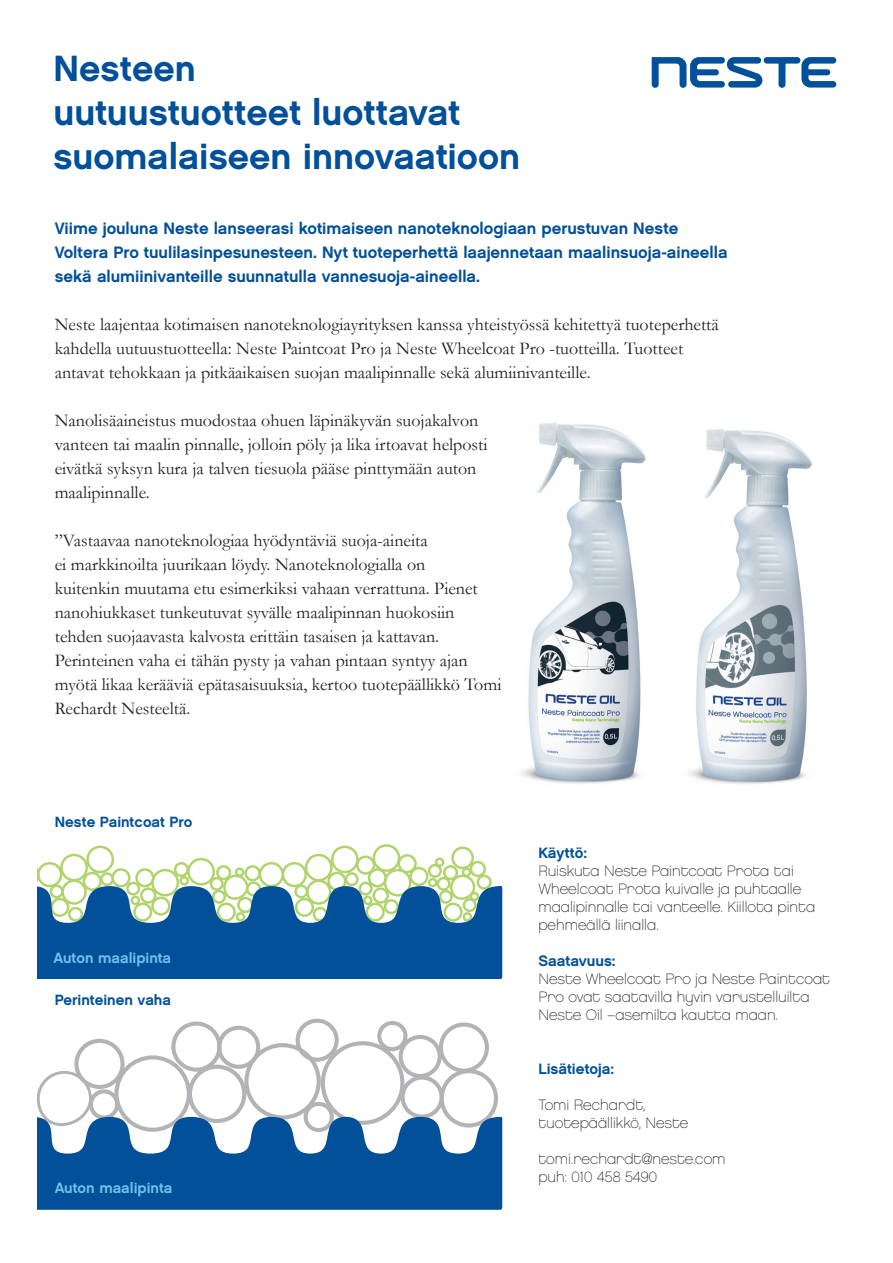
<style>
.page{position:relative;width:893px;height:1263px;background:#fff}
.page>*{position:absolute;margin:0;border:0;box-sizing:border-box;transform-origin:0 0}
.t1{font:36.45px/43.8px "Chalet New York Nineteen Sixty";color:#015099}
.t2{font:18px/24px "Garamond";color:#231f20}
.t3{font:16.5px/24px "Chalet New York Nineteen Sixty";color:#015099}
.t4{font:15px/18px "Chalet Paris Nineteen Eighty";color:#231f20}
.t5{font:15px "Chalet New York Nineteen Sixty";color:#015099}
.t6{font:14.85px "Chalet New York Nineteen Sixty";color:#015099}
.t7{font:14.85px "Chalet New York Nineteen Sixty";color:#73bde9}
</style>
<div class="page">
<div style="left:188px;top:1065px;width:58px;height:58px;border:4px solid #b2b3b7;border-radius:50%"></div>
<div style="left:440px;top:1069px;width:58px;height:58px;border:4px solid #b2b3b7;border-radius:50%"></div>
<div style="left:321px;top:1041px;width:83px;height:84px;border:4px solid #b2b3b7;border-radius:50%"></div>
<div style="left:114px;top:1055px;width:77px;height:77px;border:4px solid #b2b3b7;border-radius:50%"></div>
<div style="left:244px;top:1043px;width:77px;height:76px;border:4px solid #b2b3b7;border-radius:50%"></div>
<div style="left:74px;top:1039px;width:51px;height:50px;border:4px solid #b2b3b7;border-radius:50%"></div>
<div style="left:171px;top:1021px;width:51px;height:51px;border:4px solid #b2b3b7;border-radius:50%"></div>
<div style="left:439px;top:1022px;width:50px;height:51px;border:4px solid #b2b3b7;border-radius:50%"></div>
<div style="left:217px;top:1026px;width:43px;height:43px;border:4px solid #b2b3b7;border-radius:50%"></div>
<svg style="left:37px;top:1039px;width:56px;height:76px"></svg>
<div style="left:296px;top:1019px;width:43px;height:43px;border:4px solid #b2b3b7;border-radius:50%"></div>
<div style="left:89px;top:1089px;width:30px;height:30px;border:4px solid #b2b3b7;border-radius:50%"></div>
<div style="left:377px;top:1021px;width:30px;height:30px;border:4px solid #b2b3b7;border-radius:50%"></div>
<div style="left:304px;top:1102px;width:30px;height:30px;border:4px solid #b2b3b7;border-radius:50%"></div>
<div style="left:401px;top:1075px;width:43px;height:44px;border:4px solid #b2b3b7;border-radius:50%"></div>
<div style="left:399px;top:1035px;width:43px;height:43px;border:4px solid #b2b3b7;border-radius:50%"></div>
<svg style="left:37px;top:1115px;width:466px;height:95px;fill:#015099"></svg>
<div style="left:60px;top:854px;width:28px;height:27px;border:2px solid #afd46b;border-radius:50%"></div>
<div style="left:305px;top:854px;width:28px;height:27px;border:2px solid #afd46b;border-radius:50%"></div>
<div style="left:151px;top:869px;width:28px;height:27px;border:2px solid #afd46b;border-radius:50%"></div>
<div style="left:384px;top:869px;width:27px;height:27px;border:2px solid #afd46b;border-radius:50%"></div>
<div style="left:86px;top:845px;width:28px;height:28px;border:2px solid #afd46b;border-radius:50%"></div>
<div style="left:187px;top:858px;width:28px;height:27px;border:2px solid #afd46b;border-radius:50%"></div>
<div style="left:331px;top:845px;width:28px;height:28px;border:2px solid #afd46b;border-radius:50%"></div>
<div style="left:373px;top:844px;width:27px;height:28px;border:2px solid #afd46b;border-radius:50%"></div>
<div style="left:223px;top:875px;width:25px;height:25px;border:2px solid #afd46b;border-radius:11px"></div>
<div style="left:450px;top:875px;width:25px;height:25px;border:2px solid #afd46b;border-radius:11px"></div>
<div style="left:61px;top:879px;width:26px;height:26px;border:2px solid #afd46b;border-radius:50%"></div>
<div style="left:306px;top:879px;width:25px;height:26px;border:2px solid #afd46b;border-radius:50%"></div>
<div style="left:14px;top:862px;width:25px;height:25px;border:2px solid #afd46b;border-radius:50%"></div>
<div style="left:259px;top:862px;width:25px;height:25px;border:2px solid #afd46b;border-radius:50%"></div>
<div style="left:37px;top:862px;width:25px;height:25px;border:2px solid #afd46b;border-radius:50%"></div>
<div style="left:282px;top:862px;width:25px;height:25px;border:2px solid #afd46b;border-radius:50%"></div>
<div style="left:428px;top:864px;width:14px;height:14px;border:2px solid #afd46b;border-radius:50%"></div>
<div style="left:244px;top:865px;width:17px;height:16px;border:2px solid #afd46b;border-radius:50%"></div>
<div style="left:470px;top:861px;width:16px;height:16px;border:2px solid #afd46b;border-radius:50%"></div>
<div style="left:210px;top:877px;width:14px;height:14px;border:2px solid #afd46b;border-radius:50%"></div>
<div style="left:437px;top:877px;width:13px;height:14px;border:2px solid #afd46b;border-radius:50%"></div>
<div style="left:83px;top:872px;width:19px;height:19px;border:2px solid #afd46b;border-radius:50%"></div>
<div style="left:327px;top:872px;width:19px;height:19px;border:2px solid #afd46b;border-radius:50%"></div>
<div style="left:135px;top:868px;width:19px;height:19px;border:2px solid #afd46b;border-radius:50%"></div>
<div style="left:368px;top:868px;width:19px;height:19px;border:2px solid #afd46b;border-radius:50%"></div>
<div style="left:409px;top:867px;width:19px;height:19px;border:2px solid #afd46b;border-radius:50%"></div>
<div style="left:428px;top:878px;width:9px;height:9px;border:2px solid #afd46b;border-radius:50%"></div>
<div style="left:179px;top:876px;width:10px;height:9px;border:2px solid #afd46b;border-radius:50%"></div>
<div style="left:235px;top:867px;width:9px;height:10px;border:2px solid #afd46b;border-radius:50%"></div>
<div style="left:462px;top:867px;width:9px;height:10px;border:2px solid #afd46b;border-radius:50%"></div>
<div style="left:435px;top:857px;width:9px;height:10px;border:2px solid #afd46b;border-radius:50%"></div>
<div style="left:174px;top:862px;width:15px;height:15px;border:2px solid #afd46b;border-radius:50%"></div>
<div style="left:216px;top:865px;width:15px;height:15px;border:2px solid #afd46b;border-radius:50%"></div>
<div style="left:443px;top:865px;width:15px;height:15px;border:2px solid #afd46b;border-radius:50%"></div>
<div style="left:246px;top:881px;width:15px;height:15px;border:2px solid #afd46b;border-radius:50%"></div>
<div style="left:477px;top:875px;width:15px;height:15px;border:2px solid #afd46b;border-radius:50%"></div>
<div style="left:100px;top:872px;width:14px;height:14px;border:2px solid #afd46b;border-radius:50%"></div>
<div style="left:345px;top:872px;width:14px;height:14px;border:2px solid #afd46b;border-radius:50%"></div>
<div style="left:111px;top:868px;width:20px;height:19px;border:2px solid #afd46b;border-radius:50%"></div>
<div style="left:356px;top:855px;width:19px;height:20px;border:2px solid #afd46b;border-radius:50%"></div>
<div style="left:398px;top:854px;width:19px;height:19px;border:2px solid #afd46b;border-radius:50%"></div>
<div style="left:451px;top:846px;width:23px;height:23px;border:2px solid #afd46b;border-radius:50%"></div>
<div style="left:126px;top:882px;width:14px;height:13px;border:2px solid #afd46b;border-radius:50%"></div>
<div style="left:359px;top:882px;width:14px;height:13px;border:2px solid #afd46b;border-radius:50%"></div>
<svg style="left:37px;top:884px;width:466px;height:95px;background:#3071a3"></svg>
<svg style="left:652px;top:57px;width:184px;height:31px"></svg>
<img style="left:520px;top:422px;width:292px;height:362px">
<div style="left:0;top:804px;width:37px;height:423px;background:#fff"></div>
<h1 class="t1" style="left:54px;top:46px;width:468px">Nesteen<br>uutuustuotteet luottavat suomalaiseen innovaatioon</h1>
<p class="t3" style="left:55px;top:216px;width:674px">Viime jouluna Neste lanseerasi kotimaiseen nanoteknologiaan perustuvan Neste<br>Voltera Pro tuulilasinpesunesteen. Nyt tuoteperhettä laajennetaan maalinsuoja-aineella sekä alumiinivanteille suunnatulla vannesuoja-aineella.</p>
<p class="t2" style="left:55px;top:312px;width:666px">Neste laajentaa kotimaisen nanoteknologiayrityksen kanssa yhteistyössä kehitettyä tuoteperhettä kahdella uutuustuotteella: Neste Paintcoat Pro ja Neste Wheelcoat Pro -tuotteilla. Tuotteet antavat tehokkaan ja pitkäaikaisen suojan maalipinnalle sekä alumiinivanteille.</p>
<p class="t2" style="left:55px;top:408px;width:434px">Nanolisäaineistus muodostaa ohuen läpinäkyvän suojakalvon vanteen tai maalin pinnalle, jolloin pöly ja lika irtoavat helposti eivätkä syksyn kura ja talven tiesuola pääse pinttymään auton maalipinnalle.</p>
<p class="t2" style="left:55px;top:528px;width:448px">”Vastaavaa nanoteknologiaa hyödyntäviä suoja-aineita<br>ei markkinoilta juurikaan löydy. Nanoteknologialla on<br>kuitenkin muutama etu esimerkiksi vahaan verrattuna. Pienet nanohiukkaset tunkeutuvat syvälle maalipinnan huokosiin tehden suojaavasta kalvosta erittäin tasaisen ja kattavan.<br>Perinteinen vaha ei tähän pysty ja vahan pintaan syntyy ajan myötä likaa kerääviä epätasaisuuksia, kertoo tuotepäällikkö Tomi Rechardt Nesteeltä.</p>
<p class="t6" style="left:55px;top:813px;width:139px">Neste Paintcoat Pro</p>
<p class="t7" style="left:54px;top:949px;width:119px">Auton maalipinta</p>
<p class="t6" style="left:55px;top:990px;width:118px">Perinteinen vaha</p>
<p class="t7" style="left:55px;top:1178px;width:119px">Auton maalipinta</p>
<p class="t5" style="left:538px;top:843px;width:50px">Käyttö:</p>
<p class="t4" style="left:538px;top:861px;width:278px">Ruiskuta Neste Paintcoat Prota tai Wheelcoat Prota kuivalle ja puhtaalle maalipinnalle tai vanteelle. Kiillota pinta pehmeällä liinalla.</p>
<p class="t5" style="left:538px;top:951px;width:79px">Saatavuus:</p>
<p class="t4" style="left:538px;top:969px;width:293px">Neste Wheelcoat Pro ja Neste Paintcoat<br>Pro ovat saatavilla hyvin varustelluilta<br>Neste Oil –asemilta kautta maan.</p>
<p class="t5" style="left:538px;top:1059px;width:77px">Lisätietoja:</p>
<p class="t4" style="left:538px;top:1095px;width:151px">Tomi Rechardt, tuotepäällikkö, Neste</p>
<p class="t4" style="left:538px;top:1149px;width:189px">tomi.rechardt@neste.com puh: 010 458 5490</p>
</div>
